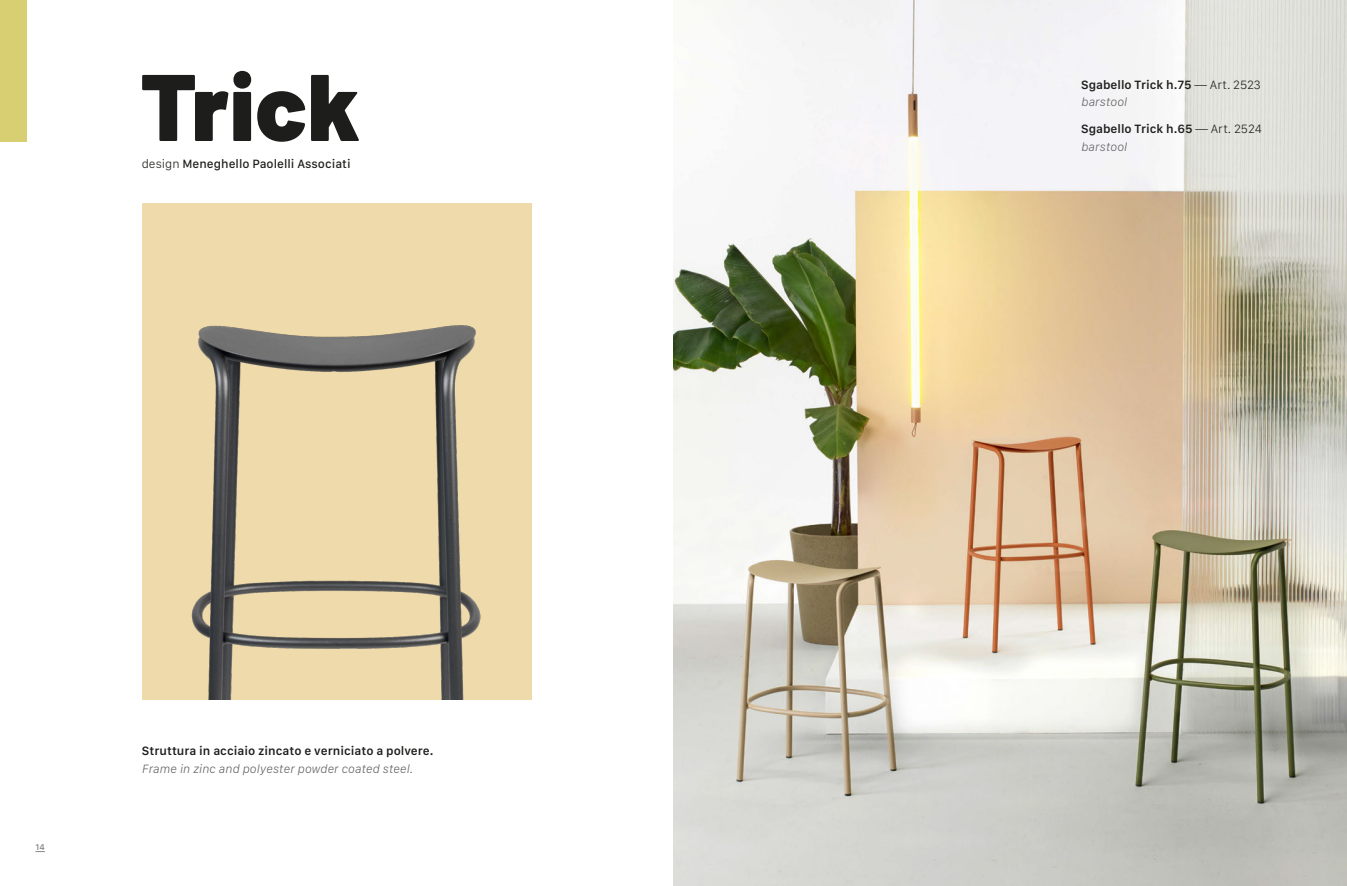
<style>
.page{position:relative;width:1347px;height:886px;background:#fff}
.page>*{position:absolute;margin:0;border:0;box-sizing:border-box;transform-origin:0 0}
.t1{font:600 12.5px "San Francisco Text";color:#1d1d1b}
.t2{font:italic 300 12.5px "San Francisco Text";color:#646363}
.t3{font:500 12.5px "San Francisco Text";color:#1d1d1b}
.t4{font:600 8.75px "San Francisco Text";color:#878787}
.s1{font-weight:300}
</style>
<div class="page">
<img style="left:673px;top:0;width:673px;height:886px">
<div style="left:142px;top:204px;width:389px;height:496px;background:#eedaaa"></div>
<img style="left:191px;top:325px;width:290px;height:375px">
<svg style="left:142px;top:71px;width:217px;height:71px"></svg>
<div style="left:0;top:0;width:27px;height:142px;background:#d8cf72"></div>
<p class="t3" style="left:142px;top:156px;width:210px"><span class="s1">design</span> Meneghello Paolelli Associati</p>
<p class="t4" style="left:35px;top:842px;width:11px">14</p>
<p class="t1" style="left:142px;top:743px;width:293px">Struttura in acciaio zincato e verniciato a polvere.</p>
<p class="t2" style="left:142px;top:760px;width:272px">Frame in zinc and polyester powder coated steel.</p>
<p class="t1" style="left:1081px;top:77px;width:181px">Sgabello Trick h.75 <span class="s1">— Art. 2523</span></p>
<p class="t2" style="left:1081px;top:94px;width:48px">barstool</p>
<p class="t1" style="left:1081px;top:121px;width:182px">Sgabello Trick h.65 <span class="s1">— Art. 2524</span></p>
<p class="t2" style="left:1081px;top:139px;width:48px">barstool</p>
</div>
